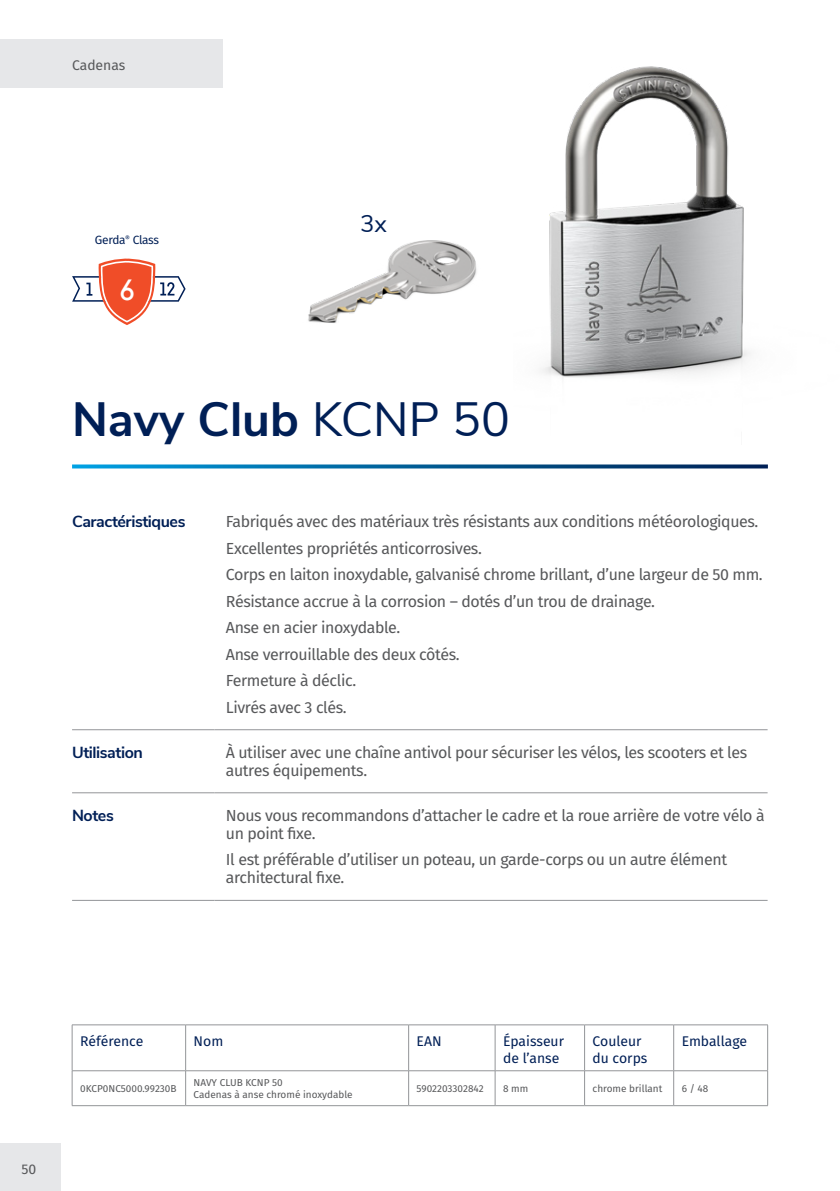
<style>
.page{position:relative;width:840px;height:1191px;background:#fff}
.page>*{position:absolute;margin:0;border:0;box-sizing:border-box;transform-origin:0 0}
.t1{font:700 48px "Nunito Sans";color:#001f56}
.t2{font:500 29.2px "Fabrikat W00";color:#fff}
.t3{font:24px "Nunito Sans";color:#001f56}
.Tekst_akapitowy{font:16px/18px "Fira Sans";letter-spacing:-.025em;color:#57585a}
.t4{font:700 16px "Nunito Sans";letter-spacing:-.025em;color:#001f56}
.t5{font:14px/16.8px "Fira Sans";color:#001f56}
.t6{font:14px "Fira Sans";color:#57585a}
.Tekst_akapitowy-2{font:12px "Fira Sans";letter-spacing:-.03em;color:#001f56}
.t7{font:10px "Fira Sans";color:#57585a}
.s1{font-weight:400}
</style>
<div class="page">
<div style="left:0;top:1143px;width:61px;height:48px;background:#e6e7e9"></div>
<img style="left:308px;top:240px;width:169px;height:83px">
<svg style="left:72px;top:258px;width:113px;height:67px"></svg>
<svg style="left:72px;top:464px;width:695px;height:4px;background:#1f71a3"></svg>
<div style="left:0;top:40px;width:222px;height:48px;background:#e6e7e9"></div>
<hr style="left:72px;top:1024px;width:113px;height:1px;background:#939598">
<hr style="left:72px;top:1025px;width:1px;height:45px;background:#939598">
<hr style="left:185px;top:1024px;width:223px;height:1px;background:#939598">
<hr style="left:185px;top:1025px;width:1px;height:45px;background:#939598">
<hr style="left:408px;top:1024px;width:87px;height:1px;background:#939598">
<hr style="left:408px;top:1025px;width:1px;height:45px;background:#939598">
<hr style="left:495px;top:1024px;width:89px;height:1px;background:#939598">
<hr style="left:494px;top:1025px;width:1px;height:45px;background:#939598">
<hr style="left:584px;top:1024px;width:89px;height:1px;background:#939598">
<hr style="left:584px;top:1025px;width:1px;height:45px;background:#939598">
<hr style="left:673px;top:1024px;width:94px;height:1px;background:#939598">
<hr style="left:673px;top:1025px;width:1px;height:45px;background:#939598">
<hr style="left:766px;top:1025px;width:1px;height:45px;background:#939598">
<hr style="left:72px;top:1070px;width:113px;height:1px;background:#939598">
<hr style="left:72px;top:1071px;width:1px;height:34px;background:#939598">
<hr style="left:185px;top:1070px;width:223px;height:1px;background:#939598">
<hr style="left:185px;top:1071px;width:1px;height:34px;background:#939598">
<hr style="left:408px;top:1070px;width:87px;height:1px;background:#939598">
<hr style="left:408px;top:1071px;width:1px;height:34px;background:#939598">
<hr style="left:495px;top:1070px;width:89px;height:1px;background:#939598">
<hr style="left:494px;top:1071px;width:1px;height:34px;background:#939598">
<hr style="left:584px;top:1070px;width:89px;height:1px;background:#939598">
<hr style="left:584px;top:1071px;width:1px;height:34px;background:#939598">
<hr style="left:673px;top:1070px;width:94px;height:1px;background:#939598">
<hr style="left:673px;top:1071px;width:1px;height:34px;background:#939598">
<hr style="left:766px;top:1071px;width:1px;height:34px;background:#939598">
<hr style="left:72px;top:1105px;width:113px;height:1px;background:#939598">
<hr style="left:185px;top:1105px;width:223px;height:1px;background:#939598">
<hr style="left:408px;top:1105px;width:87px;height:1px;background:#939598">
<hr style="left:495px;top:1105px;width:89px;height:1px;background:#939598">
<hr style="left:584px;top:1105px;width:89px;height:1px;background:#939598">
<hr style="left:673px;top:1105px;width:94px;height:1px;background:#939598">
<img style="left:541px;top:66px;width:210px;height:313px">
<hr style="left:72px;top:729px;width:142px;height:1px;background:#939598">
<hr style="left:214px;top:729px;width:553px;height:1px;background:#939598">
<hr style="left:72px;top:792px;width:142px;height:1px;background:#939598">
<hr style="left:214px;top:792px;width:553px;height:1px;background:#939598">
<hr style="left:72px;top:900px;width:142px;height:1px;background:#939598">
<hr style="left:214px;top:900px;width:553px;height:1px;background:#939598">
<p class="t6" style="left:72px;top:55px;width:55px">Cadenas</p>
<p class="Tekst_akapitowy-2" style="left:95px;top:231px;width:66px">Gerda<sup>®</sup> Class</p>
<p class="t2" style="left:120px;top:272px;width:16px">6</p>
<p class="t3" style="left:360px;top:206px;width:28px">3x</p>
<p class="t1" style="left:72px;top:384px;width:439px">Navy Club <span class="s1">KCNP 50</span></p>
<p class="t4" style="left:72px;top:510px;width:115px">Caractéristiques</p>
<p class="Tekst_akapitowy" style="left:226px;top:512px;width:533px">Fabriqués avec des matériaux très résistants aux conditions météorologiques.</p>
<p class="Tekst_akapitowy" style="left:226px;top:538px;width:257px">Excellentes propriétés anticorrosives.</p>
<p class="Tekst_akapitowy" style="left:226px;top:565px;width:538px">Corps en laiton inoxydable, galvanisé chrome brillant, d’une largeur de 50 mm.</p>
<p class="Tekst_akapitowy" style="left:226px;top:591px;width:430px">Résistance accrue à la corrosion – dotés d’un trou de drainage.</p>
<p class="Tekst_akapitowy" style="left:226px;top:618px;width:176px">Anse en acier inoxydable.</p>
<p class="Tekst_akapitowy" style="left:226px;top:644px;width:235px">Anse verrouillable des deux côtés.</p>
<p class="Tekst_akapitowy" style="left:226px;top:671px;width:132px">Fermeture à déclic.</p>
<p class="Tekst_akapitowy" style="left:226px;top:697px;width:122px">Livrés avec 3 clés.</p>
<p class="t4" style="left:72px;top:740px;width:72px">Utilisation</p>
<p class="Tekst_akapitowy" style="left:226px;top:742px;width:522px">À utiliser avec une chaîne antivol pour sécuriser les vélos, les scooters et les autres équipements.</p>
<p class="t4" style="left:72px;top:804px;width:43px">Notes</p>
<p class="Tekst_akapitowy" style="left:226px;top:806px;width:540px">Nous vous recommandons d’attacher le cadre et la roue arrière de votre vélo à un point fixe.</p>
<p class="Tekst_akapitowy" style="left:226px;top:850px;width:502px">Il est préférable d’utiliser un poteau, un garde-corps ou un autre élément architectural fixe.</p>
<p class="t6" style="left:21px;top:1158px;width:16px">50</p>
<p class="t5" style="left:80px;top:1032px;width:65px">Référence</p>
<p class="t5" style="left:193px;top:1032px;width:31px">Nom</p>
<p class="t5" style="left:416px;top:1032px;width:27px">EAN</p>
<p class="t5" style="left:503px;top:1032px;width:62px">Épaisseur de l’anse</p>
<p class="t5" style="left:592px;top:1032px;width:50px">Couleur</p>
<p class="t5" style="left:592px;top:1049px;width:56px">du corps</p>
<p class="t5" style="left:681px;top:1032px;width:67px">Emballage</p>
<p class="t7" style="left:80px;top:1080px;width:98px">0KCP0NC5000.99230B</p>
<p class="t7" style="left:193px;top:1074px;width:91px">NAVY CLUB KCNP 50</p>
<p class="t7" style="left:193px;top:1086px;width:160px">Cadenas à anse chromé inoxydable</p>
<p class="t7" style="left:416px;top:1080px;width:69px">5902203302842</p>
<p class="t7" style="left:503px;top:1080px;width:27px">8 mm</p>
<p class="t7" style="left:592px;top:1080px;width:71px">chrome brillant</p>
<p class="t7" style="left:681px;top:1080px;width:28px">6 / 48</p>
</div>
